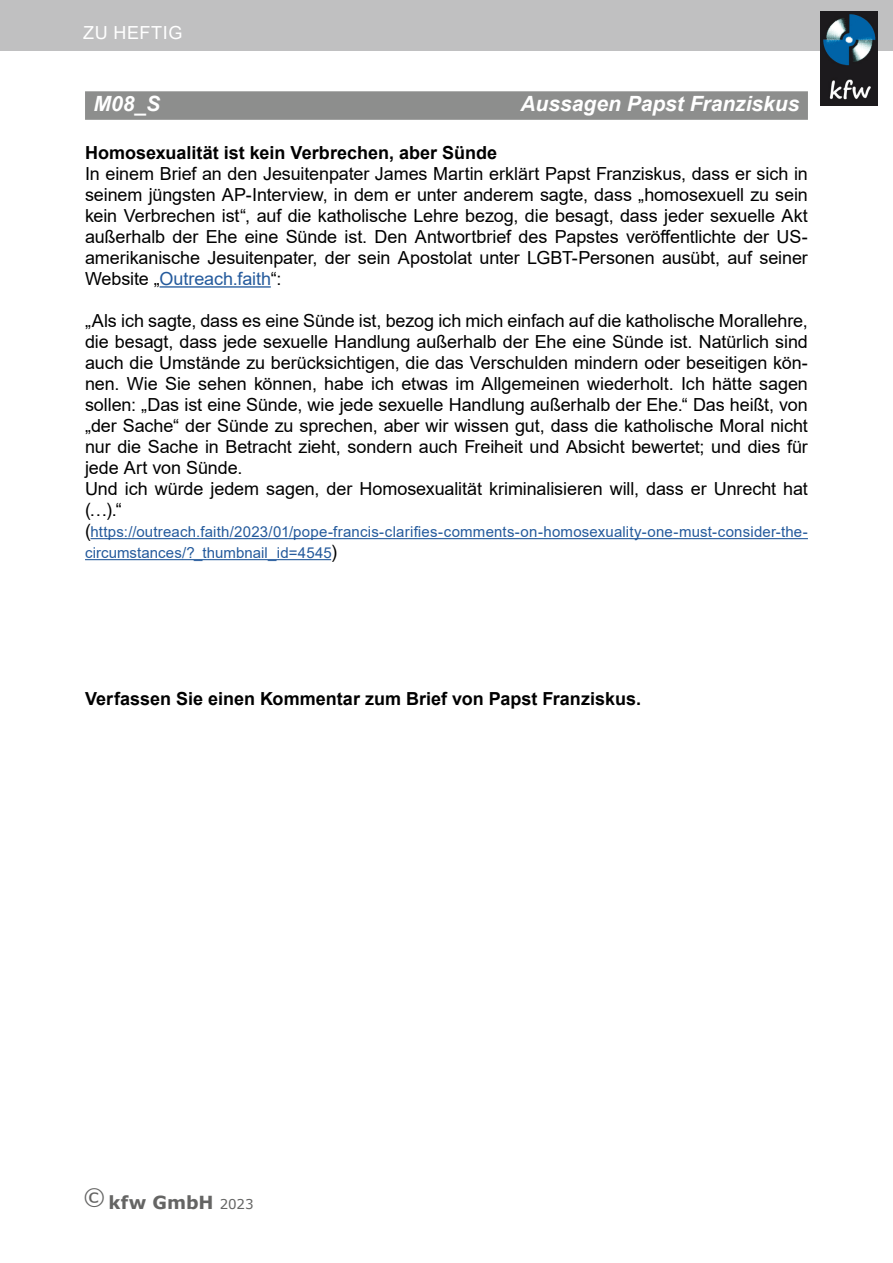
<style>
.page{position:relative;width:893px;height:1263px;background:#fff}
.page>*{position:absolute;margin:0;border:0;box-sizing:border-box;transform-origin:0 0}
.M1-5{font:italic 700 21px "Arial";color:#fff}
.Standard_Arial_12_14{font:18px/21px "Arial";letter-spacing:-.005em;color:#000;text-align:justify}
.Standard_Arial_12_14-2{font:700 18px "Arial";color:#000}
.t1{font:700 18px "Verdana";color:#656564}
.t2{font:18px "Arial";letter-spacing:.035em;color:#fff}
.Standard_Arial_12_14-3{font:15px/21px "Arial";letter-spacing:.01em;color:#245a9c}
.s1{color:#245a9c}
.s2{font-size:18px;color:#000}
.s3{font-weight:400;font-size:13.5px}
</style>
<div class="page">
<div style="left:0;top:0;width:893px;height:51px;background:#c0c0c1"></div>
<img style="left:821px;top:11px;width:56px;height:94px">
<div style="left:85px;top:91px;width:723px;height:29px;background:#8d8e8d"></div>
<hr style="left:160px;top:286px;width:111px;height:2px;background:#245a9c">
<hr style="left:90px;top:538px;width:718px;height:1px;background:#245a9c">
<hr style="left:85px;top:559px;width:246px;height:1px;background:#245a9c">
<p class="t2" style="left:83px;top:20px;width:101px">ZU HEFTIG</p>
<p class="M1-5" style="left:94px;top:90px;width:68px">M08_S</p>
<p class="M1-5" style="left:520px;top:90px;width:280px">Aussagen Papst Franziskus</p>
<p class="Standard_Arial_12_14-2" style="left:85px;top:140px;width:414px">Homosexualität ist kein Verbrechen, aber Sünde</p>
<p class="Standard_Arial_12_14" style="left:85px;top:163px;width:724px">In einem Brief an den Jesuitenpater James Martin erklärt Papst Franziskus, dass er sich in seinem jüngsten AP-Interview, in dem er unter anderem sagte, dass „homosexuell zu sein kein Verbrechen ist“, auf die katholische Lehre bezog, die besagt, dass jeder sexuelle Akt außerhalb der Ehe eine Sünde ist. Den Antwortbrief des Papstes veröffentlichte der US&shy;amerikanische Jesuitenpater, der sein Apostolat unter LGBT-Personen ausübt, auf seiner Website „<span class="s1">Outreach.faith</span>“:</p>
<p class="Standard_Arial_12_14" style="left:85px;top:310px;width:724px">„Als ich sagte, dass es eine Sünde ist, bezog ich mich einfach auf die katholische Morallehre, die besagt, dass jede sexuelle Handlung außerhalb der Ehe eine Sünde ist. Natürlich sind auch die Umstände zu berücksichtigen, die das Verschulden mindern oder beseitigen kön&shy;nen. Wie Sie sehen können, habe ich etwas im Allgemeinen wiederholt. Ich hätte sagen sollen: „Das ist eine Sünde, wie jede sexuelle Handlung außerhalb der Ehe.“ Das heißt, von „der Sache“ der Sünde zu sprechen, aber wir wissen gut, dass die katholische Moral nicht nur die Sache in Betracht zieht, sondern auch Freiheit und Absicht bewertet; und dies für jede Art von Sünde.</p>
<p class="Standard_Arial_12_14" style="left:85px;top:478px;width:724px">Und ich würde jedem sagen, der Homosexualität kriminalisieren will, dass er Unrecht hat (…).“</p>
<p class="Standard_Arial_12_14-3" style="left:85px;top:521px;width:724px"><span class="s2">(</span>https://outreach.faith/2023/01/pope-francis-clarifies-comments-on-homosexuality-one-must-consider-the&shy;circumstances/?_thumbnail_id=4545<span class="s2">)</span></p>
<p class="Standard_Arial_12_14-2" style="left:85px;top:686px;width:557px">Verfassen Sie einen Kommentar zum Brief von Papst Franziskus.</p>
<p class="t1" style="left:83px;top:1190px;width:172px"><sup>©</sup> kfw GmbH <span class="s3">2023</span></p>
</div>
